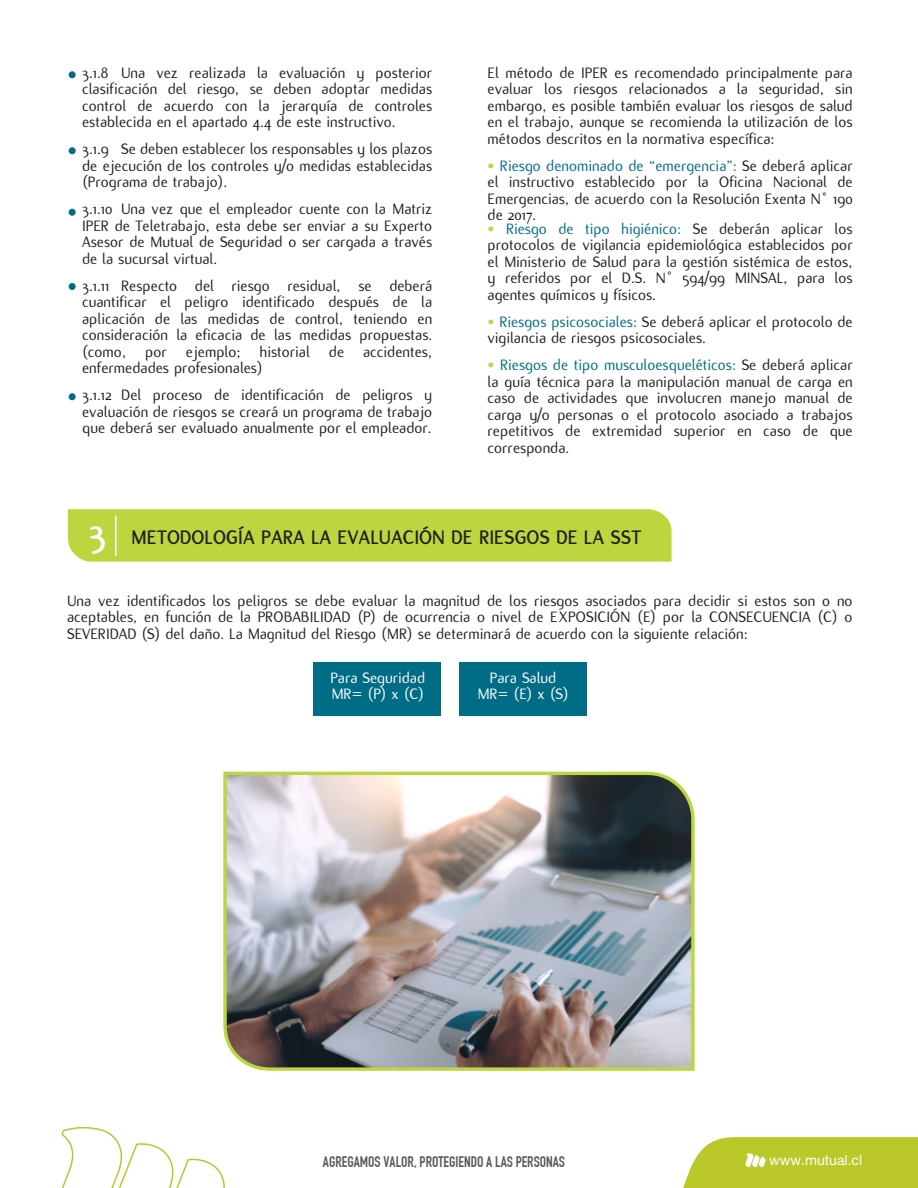
<style>
.page{position:relative;width:918px;height:1188px;background:#fff}
.page>*{position:absolute;margin:0;border:0;box-sizing:border-box;transform-origin:0 0}
.t1{font:700 21px "Flux";color:#231f20}
.t2{font:16.5px/16.5px "Flux";color:#231f20;text-align:justify}
.t3{font:16.5px/16.5px "Flux";color:#fff}
.t4{font:700 15px "DIN Condensed";color:#5a5a5d}
.t5{font:13.95px "Helvetica Neue LT Std";color:#fff}
.s1{color:#bcd63f}
.s2{color:#006c85}
.s3{font-size:40.5px;color:#fff}
</style>
<div class="page">
<div style="left:314px;top:662px;width:127px;height:53px;background:#006c85"></div>
<div style="left:459px;top:662px;width:128px;height:53px;background:#006c85"></div>
<img style="left:223px;top:771px;width:472px;height:300px">
<svg style="left:683px;top:1137px;width:235px;height:51px;background:#becb39"></svg>
<svg style="left:61px;top:1127px;width:163px;height:61px"></svg>
<div style="left:68px;top:509px;width:604px;height:53px;background:#bcd63f"></div>
<hr style="left:115px;top:516px;width:2px;height:40px;background:#fff">
<div style="left:69px;top:147px;width:7px;height:7px;background:#006c85;border-radius:50%"></div>
<div style="left:69px;top:71px;width:7px;height:7px;background:#006c85;border-radius:50%"></div>
<div style="left:69px;top:283px;width:7px;height:7px;background:#006c85;border-radius:50%"></div>
<div style="left:69px;top:209px;width:7px;height:7px;background:#006c85;border-radius:50%"></div>
<div style="left:69px;top:393px;width:7px;height:7px;background:#006c85;border-radius:50%"></div>
<p class="t2" style="left:82px;top:65px;width:352px">3.1.8 Una vez realizada la evaluación y posterior clasificación del riesgo, se deben adoptar medidas control de acuerdo con la jerarquía de controles establecida en el apartado 4.4 de este instructivo.</p>
<p class="t2" style="left:82px;top:141px;width:352px">3.1.9 Se deben establecer los responsables y los plazos de ejecución de los controles y/o medidas establecidas (Programa de trabajo).</p>
<p class="t2" style="left:82px;top:201px;width:352px">3.1.10 Una vez que el empleador cuente con la Matriz IPER de Teletrabajo, esta debe ser enviar a su Experto Asesor de Mutual de Seguridad o ser cargada a través de la sucursal virtual.</p>
<p class="t2" style="left:82px;top:278px;width:352px">3.1.11 Respecto del riesgo residual, se deberá cuantificar el peligro identificado después de la aplicación de las medidas de control, teniendo en consideración la eficacia de las medidas propuestas. (como, por ejemplo; historial de accidentes, enfermedades profesionales)</p>
<p class="t2" style="left:82px;top:387px;width:352px">3.1.12 Del proceso de identificación de peligros y evaluación de riesgos se creará un programa de trabajo que deberá ser evaluado anualmente por el empleador.</p>
<p class="t2" style="left:488px;top:65px;width:367px">El método de IPER es recomendado principalmente para evaluar los riesgos relacionados a la seguridad, sin embargo, es posible también evaluar los riesgos de salud en el trabajo, aunque se recomienda la utilización de los métodos descritos en la normativa específica:</p>
<p class="t2" style="left:488px;top:158px;width:367px"><span class="s1">•</span> <span class="s2">Riesgo denominado de “emergencia”:</span> Se deberá aplicar el instructivo establecido por la Oficina Nacional de Emergencias, de acuerdo con la Resolución Exenta N° 190 de 2017.</p>
<p class="t2" style="left:488px;top:221px;width:367px"><span class="s1">•</span> <span class="s2">Riesgo de tipo higiénico:</span> Se deberán aplicar los protocolos de vigilancia epidemiológica establecidos por el Ministerio de Salud para la gestión sistémica de estos, y referidos por el D.S. N° 594/99 MINSAL, para los agentes químicos y físicos.</p>
<p class="t2" style="left:488px;top:314px;width:367px"><span class="s1">•</span> <span class="s2">Riesgos psicosociales:</span> Se deberá aplicar el protocolo de vigilancia de riesgos psicosociales.</p>
<p class="t2" style="left:488px;top:357px;width:367px"><span class="s1">•</span> <span class="s2">Riesgos de tipo musculoesqueléticos:</span> Se deberá aplicar la guía técnica para la manipulación manual de carga en caso de actividades que involucren manejo manual de carga y/o personas o el protocolo asociado a trabajos repetitivos de extremidad superior en caso de que corresponda.</p>
<p class="t1" style="left:88px;top:525px;width:555px"><span class="s3">3</span> METODOLOGÍA PARA LA EVALUACIÓN DE RIESGOS DE LA SST</p>
<p class="t2" style="left:67px;top:592px;width:787px">Una vez identificados los peligros se debe evaluar la magnitud de los riesgos asociados para decidir si estos son o no aceptables, en función de la PROBABILIDAD (P) de ocurrencia o nivel de EXPOSICIÓN (E) por la CONSECUENCIA (C) o SEVERIDAD (S) del daño. La Magnitud del Riesgo (MR) se determinará de acuerdo con la siguiente relación:</p>
<p class="t3" style="left:330px;top:670px;width:96px">Para Seguridad<br>MR= (P) x (C)</p>
<p class="t3" style="left:477px;top:670px;width:93px;text-align:center">Para Salud<br>MR= (E) x (S)</p>
<p class="t4" style="left:323px;top:1153px;width:244px">AGREGAMOS VALOR, PROTEGIENDO A LAS PERSONAS</p>
<p class="t5" style="left:769px;top:1152px;width:94px">www.mutual.cl</p>
</div>
